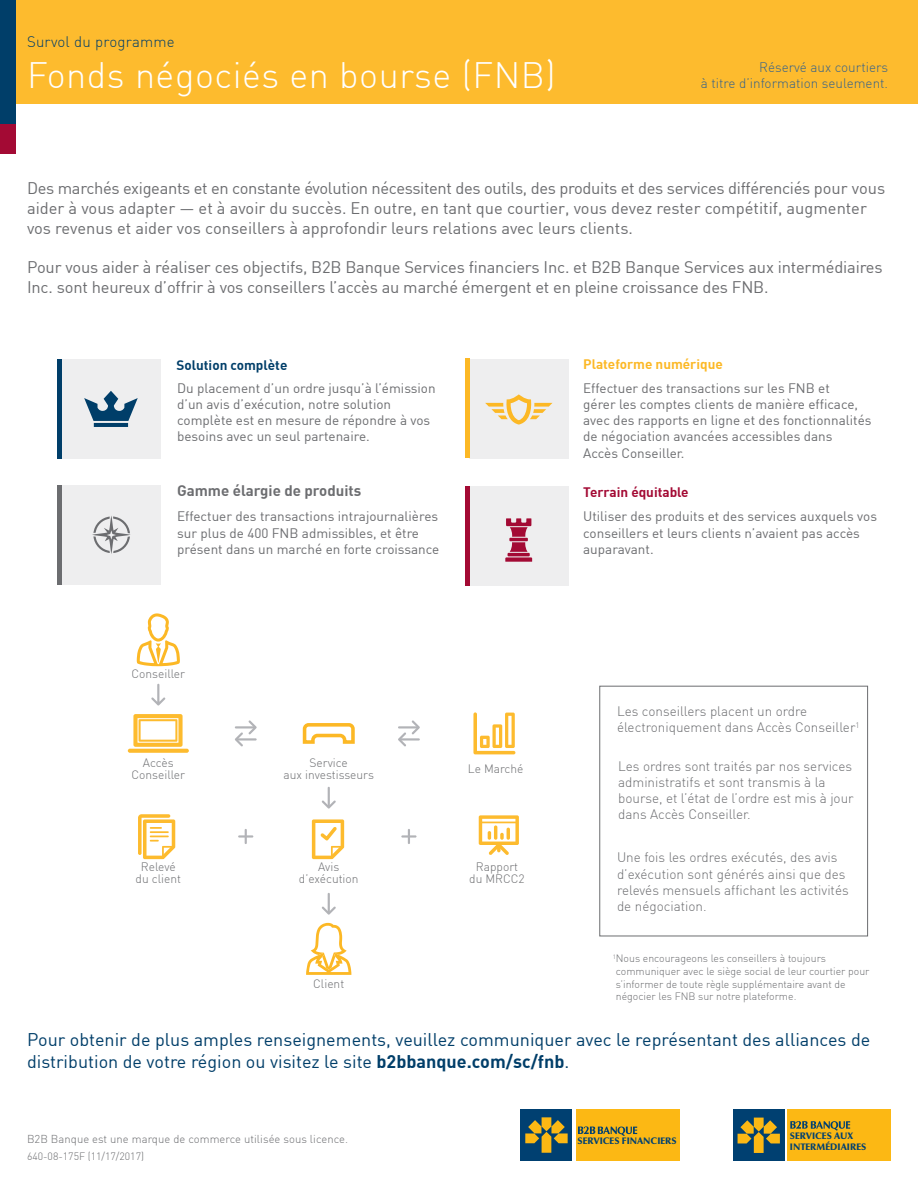
<style>
.page{position:relative;width:918px;height:1188px;background:#fff}
.page>*{position:absolute;margin:0;border:0;box-sizing:border-box;transform-origin:0 0}
.HEADING_-_Main{font:300 36px "DIN";letter-spacing:.015em;color:#fff}
.COPY_-_Call_to_actio{font:18px/21.6px "DIN";color:#003e69}
.COPY_-_Intro__12pt{font:16.5px/19.8px "DIN";letter-spacing:-.01em;color:#6c6d70}
.COPY_-_Call_to_actio-2{font:700 15px "DIN";color:#6c6d70}
.HEADING_-_Sell_Sheet{font:300 15px "DIN";letter-spacing:.015em;color:#003e69}
.COPY_-_Call_to_actio-3{font:13.5px/16.2px "DIN";color:#6c6d70}
.COPY_-_Body__10pt_Li{font:300 13.5px/16.2px "DIN";color:#6c6d70}
.HEADING_-_For_adviso{font:300 13.5px/16.2px "DIN";color:#37638a;text-align:right}
.COPY_-_Call_to_actio-4{font:700 13.5px "DIN";color:#fcb825}
.COPY_-_Call_to_actio-5{font:700 13.5px "DIN";color:#003e69}
.COPY_-_Call_to_actio-6{font:700 13.5px "DIN";color:#a30a34}
.COPY_-_Body__10pt_Li-2{font:300 12px/12px "DIN";color:#6c6d70;text-align:center}
.t1{font:300 11.25px "DIN";letter-spacing:.005em;color:#6c6d70}
.COPY_-_Subheader__10{font:300 10.5px/12.6px "DIN";color:#6c6d70}
.t2{font:900 9.45px/10.6px "Optima";color:#004071}
.s1{font-weight:700}
</style>
<div class="page">
<div style="left:0;top:0;width:16px;height:153px;background:#a30a34"></div>
<div style="left:0;top:0;width:918px;height:104px;background:#fdbb2e"></div>
<div style="left:0;top:0;width:15px;height:123px;background:#003e69"></div>
<div style="left:732px;top:1109px;width:159px;height:52px;background:linear-gradient(to bottom,#fff,#fff)"></div>
<div style="left:733px;top:1109px;width:52px;height:52px;background:#004071"></div>
<svg style="left:738px;top:1118px;width:42px;height:35px"></svg>
<div style="left:788px;top:1110px;width:103px;height:51px;background:#fcb814"></div>
<svg style="left:790px;top:1121px;width:60px;height:10px"></svg>
<div style="left:521px;top:1109px;width:51px;height:52px;background:#004071"></div>
<svg style="left:525px;top:1117px;width:43px;height:36px"></svg>
<div style="left:576px;top:1109px;width:103px;height:52px;background:#fcb814"></div>
<svg style="left:578px;top:1126px;width:59px;height:10px"></svg>
<div style="left:599px;top:686px;width:269px;height:250px;border:1px solid #6c6d70"></div>
<div style="left:61px;top:359px;width:100px;height:99px;background:#eeeeef"></div>
<hr style="left:57px;top:359px;width:4px;height:99px;background:#003e69">
<svg style="left:84px;top:391px;width:54px;height:36px"></svg>
<div style="left:469px;top:359px;width:100px;height:99px;background:#eeeeef"></div>
<hr style="left:465px;top:359px;width:4px;height:99px;background:#fcb825">
<div style="left:61px;top:485px;width:100px;height:100px;background:#eeeeef"></div>
<hr style="left:57px;top:485px;width:4px;height:100px;background:#6c6d70">
<svg style="left:92px;top:516px;width:38px;height:38px"></svg>
<div style="left:469px;top:487px;width:100px;height:99px;background:#eeeeef"></div>
<hr style="left:465px;top:487px;width:4px;height:99px;background:#a30a34">
<svg style="left:485px;top:394px;width:68px;height:31px"></svg>
<svg style="left:151px;top:684px;width:14px;height:22px"></svg>
<svg style="left:133px;top:714px;width:50px;height:33px"></svg>
<svg style="left:128px;top:749px;width:61px;height:4px"></svg>
<svg style="left:235px;top:720px;width:22px;height:26px"></svg>
<hr style="left:235px;top:726px;width:20px;height:3px;background:#b2b3b7">
<svg style="left:398px;top:732px;width:8px;height:14px"></svg>
<hr style="left:400px;top:738px;width:20px;height:3px;background:#b2b3b7">
<svg style="left:412px;top:720px;width:8px;height:14px"></svg>
<hr style="left:398px;top:726px;width:20px;height:3px;background:#b2b3b7">
<svg style="left:473px;top:712px;width:42px;height:42px"></svg>
<svg style="left:302px;top:723px;width:53px;height:21px"></svg>
<svg style="left:138px;top:814px;width:37px;height:45px"></svg>
<svg style="left:322px;top:800px;width:14px;height:9px"></svg>
<hr style="left:328px;top:787px;width:2px;height:20px;background:#b2b3b7">
<svg style="left:322px;top:907px;width:14px;height:8px"></svg>
<hr style="left:328px;top:893px;width:2px;height:20px;background:#b2b3b7">
<svg style="left:245px;top:829px;width:2px;height:15px"></svg>
<hr style="left:238px;top:835px;width:15px;height:3px;background:#b2b3b7">
<svg style="left:408px;top:829px;width:2px;height:15px"></svg>
<hr style="left:401px;top:835px;width:16px;height:3px;background:#b2b3b7">
<svg style="left:312px;top:819px;width:32px;height:40px"></svg>
<svg style="left:479px;top:815px;width:40px;height:40px"></svg>
<svg style="left:137px;top:613px;width:43px;height:53px"></svg>
<svg style="left:306px;top:923px;width:45px;height:52px"></svg>
<svg style="left:505px;top:518px;width:27px;height:44px"></svg>
<p class="HEADING_-_Sell_Sheet" style="left:27px;top:33px;width:149px">Survol du programme</p>
<p class="HEADING_-_Main" style="left:27px;top:53px;width:530px">Fonds négociés en bourse (FNB)</p>
<p class="HEADING_-_For_adviso" style="left:701px;top:59px;width:189px">Réservé aux courtiers<br>à titre d’information seulement.</p>
<p class="COPY_-_Intro__12pt" style="left:27px;top:178px;width:860px">Des marchés exigeants et en constante évolution nécessitent des outils, des produits et des services différenciés pour vous aider à vous adapter — et à avoir du succès. En outre, en tant que courtier, vous devez rester compétitif, augmenter vos revenus et aider vos conseillers à approfondir leurs relations avec leurs clients.</p>
<p class="COPY_-_Intro__12pt" style="left:27px;top:257px;width:857px">Pour vous aider à réaliser ces objectifs, B2B Banque Services financiers Inc. et B2B Banque Services aux intermédiaires<br>Inc. sont heureux d’offrir à vos conseillers l’accès au marché émergent et en pleine croissance des FNB.</p>
<p class="COPY_-_Call_to_actio-5" style="left:176px;top:356px;width:112px">Solution complète</p>
<p class="COPY_-_Call_to_actio-3" style="left:177px;top:380px;width:260px">Du placement d’un ordre jusqu’à l’émission d’un avis d’exécution, notre solution complète est en mesure de répondre à vos besoins avec un seul partenaire.</p>
<p class="COPY_-_Call_to_actio-2" style="left:177px;top:481px;width:186px">Gamme élargie de produits</p>
<p class="COPY_-_Call_to_actio-3" style="left:177px;top:508px;width:264px">Effectuer des transactions intrajournalières sur plus de 400 FNB admissibles, et être présent dans un marché en forte croissance</p>
<p class="COPY_-_Body__10pt_Li-2" style="left:132px;top:668px;width:55px">Conseiller</p>
<p class="COPY_-_Body__10pt_Li-2" style="left:132px;top:757px;width:55px">Accès<br>Conseiller</p>
<p class="COPY_-_Body__10pt_Li-2" style="left:468px;top:763px;width:57px">Le Marché</p>
<p class="COPY_-_Body__10pt_Li-2" style="left:284px;top:757px;width:92px">Service<br>aux investisseurs</p>
<p class="COPY_-_Body__10pt_Li-2" style="left:136px;top:860px;width:47px">Relevé du client</p>
<p class="COPY_-_Body__10pt_Li-2" style="left:299px;top:860px;width:61px">Avis d’exécution</p>
<p class="COPY_-_Body__10pt_Li-2" style="left:469px;top:860px;width:57px">Rapport du MRCC2</p>
<p class="COPY_-_Body__10pt_Li-2" style="left:313px;top:978px;width:32px">Client</p>
<p class="COPY_-_Call_to_actio-4" style="left:583px;top:355px;width:141px">Plateforme numérique</p>
<p class="COPY_-_Call_to_actio-3" style="left:583px;top:380px;width:290px">Effectuer des transactions sur les FNB et<br>gérer les comptes clients de manière efficace, avec des rapports en ligne et des fonctionnalités de négociation avancées accessibles dans<br>Accès Conseiller.</p>
<p class="COPY_-_Call_to_actio-6" style="left:583px;top:483px;width:107px">Terrain équitable</p>
<p class="COPY_-_Call_to_actio-3" style="left:583px;top:508px;width:295px">Utiliser des produits et des services auxquels vos conseillers et leurs clients n’avaient pas accès auparavant.</p>
<p class="COPY_-_Body__10pt_Li" style="left:617px;top:703px;width:244px">Les conseillers placent un ordre électroniquement dans Accès Conseiller<sup>1</sup></p>
<p class="COPY_-_Body__10pt_Li" style="left:618px;top:758px;width:237px">Les ordres sont traités par nos services administratifs et sont transmis à la bourse, et l’état de l’ordre est mis à jour dans Accès Conseiller.</p>
<p class="COPY_-_Body__10pt_Li" style="left:617px;top:849px;width:233px">Une fois les ordres exécutés, des avis d’exécution sont générés ainsi que des relevés mensuels affichant les activités de négociation.</p>
<p class="COPY_-_Subheader__10" style="left:613px;top:952px;width:258px"><sup>1</sup>Nous encourageons les conseillers à toujours communiquer avec le siège social de leur courtier pour s’informer de toute règle supplémentaire avant de négocier les FNB sur notre plateforme.</p>
<p class="COPY_-_Call_to_actio" style="left:27px;top:1029px;width:845px">Pour obtenir de plus amples renseignements, veuillez communiquer avec le représentant des alliances de distribution de votre région ou visitez le site <span class="s1">b2bbanque.com/sc/fnb</span>.</p>
<p class="t1" style="left:27px;top:1132px;width:323px">B2B Banque est une marque de commerce utilisée sous licence.</p>
<p class="COPY_-_Subheader__10" style="left:27px;top:1150px;width:119px">640-08-175F (11/17/2017)</p>
<p class="t2" style="left:578px;top:1136px;width:101px">SERVICES FINANCIERS</p>
<p class="t2" style="left:790px;top:1131px;width:78px">SERVICES AUX<br>INTERMÉDIAIRES</p>
</div>
